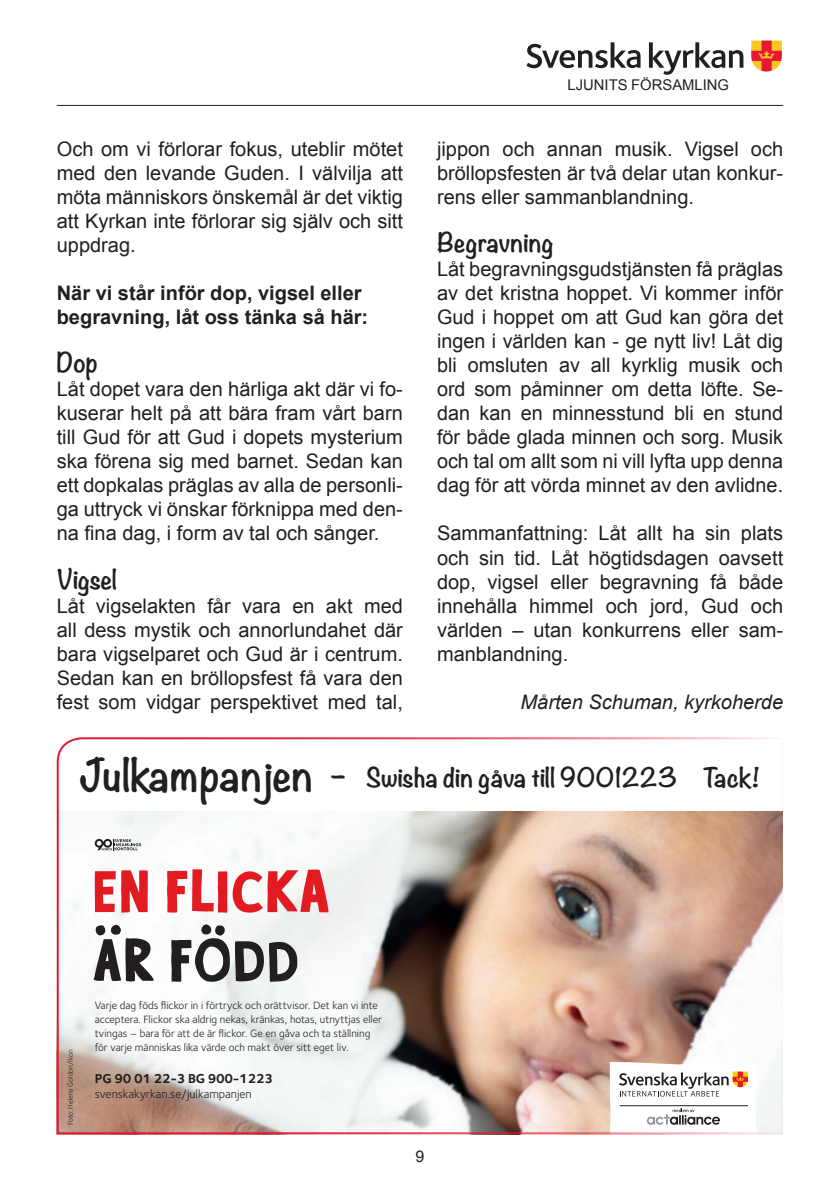
<style>
.page{position:relative;width:840px;height:1191px;background:#fff}
.page>*{position:absolute;margin:0;border:0;box-sizing:border-box;transform-origin:0 0}
.t1{font:500 60.4px "Plakat";color:#e21a21}
.t2{font:500 60.4px "Plakat";color:#231f20}
.t3{font:700 24px "Noteworthy";color:#231f20}
.t4{font:20px/24px "Arial";color:#231f20;text-align:justify}
.t5{font:700 20px/24px "Arial";color:#231f20}
.t6{font:italic 20px "Arial";color:#231f20}
.t7{font:16px "Arial";color:#231f20}
.t8{font:14.8px "Arial";color:#231f20}
.t9{font:700 13.4px "Foundry Sterling OT2";letter-spacing:-.02em;color:#231f20}
.t10{font:12.2px "Foundry Sterling OT2";color:#231f20}
.t11{font:11px/14px "Foundry Sterling OT2";color:#231f20}
.t12{font:7.4px "Foundry Sterling OT2";color:#231f20}
.s1{font-size:40px}
</style>
<div class="page">
<hr style="left:57px;top:105px;width:725px;height:1px;background:#231f20">
<svg style="left:526px;top:42px;width:114px;height:26px"></svg>
<svg style="left:648px;top:42px;width:95px;height:33px"></svg>
<svg style="left:751px;top:41px;width:30px;height:30px"></svg>
<svg style="left:56px;top:737px;width:727px;height:398px"></svg>
<p class="t4" style="left:57px;top:137px;width:347px">Och om vi förlorar fokus, uteblir mötet med den levande Guden. I välvilja att möta människors önskemål är det viktig att Kyrkan inte förlorar sig själv och sitt uppdrag.</p>
<p class="t5" style="left:57px;top:282px;width:313px">När vi står inför dop, vigsel eller begravning, låt oss tänka så här:</p>
<p class="t3" style="left:57px;top:341px;width:43px">Dop</p>
<p class="t4" style="left:57px;top:377px;width:347px">Låt dopet vara den härliga akt där vi fo&shy;kuserar helt på att bära fram vårt barn till Gud för att Gud i dopets mysterium ska förena sig med barnet. Sedan kan ett dopkalas präglas av alla de personli&shy;ga uttryck vi önskar förknippa med den&shy;na fina dag, i form av tal och sånger.</p>
<p class="t3" style="left:57px;top:557px;width:62px">Vigsel</p>
<p class="t4" style="left:57px;top:593px;width:347px">Låt vigselakten får vara en akt med all dess mystik och annorlundahet där bara vigselparet och Gud är i centrum.<br>Sedan kan en bröllopsfest få vara den fest som vidgar perspektivet med tal,</p>
<p class="t8" style="left:567px;top:75px;width:163px">LJUNITS FÖRSAMLING</p>
<p class="t4" style="left:437px;top:137px;width:347px">jippon och annan musik. Vigsel och bröllopsfesten är två delar utan konkur&shy;rens eller sammanblandning.</p>
<p class="t3" style="left:437px;top:221px;width:118px">Begravning</p>
<p class="t4" style="left:437px;top:257px;width:347px">Låt begravningsgudstjänsten få präglas av det kristna hoppet. Vi kommer inför Gud i hoppet om att Gud kan göra det ingen i världen kan - ge nytt liv! Låt dig bli omsluten av all kyrklig musik och ord som påminner om detta löfte. Se&shy;dan kan en minnesstund bli en stund för både glada minnen och sorg. Musik och tal om allt som ni vill lyfta upp denna dag för att vörda minnet av den avlidne.</p>
<p class="t4" style="left:437px;top:521px;width:347px">Sammanfattning: Låt allt ha sin plats och sin tid. Låt högtidsdagen oavsett dop, vigsel eller begravning få både innehålla himmel och jord, Gud och världen – utan konkurrens eller sam&shy;manblandning.</p>
<p class="t6" style="left:520px;top:688px;width:264px">Mårten Schuman, kyrkoherde</p>
<p class="t3" style="left:80px;top:756px;width:681px"><span class="s1">Julkampanjen -</span> Swisha din gåva till 9001223 Tack!</p>
<p class="t12" style="left:65px;top:1125px;width:78px;rotate:-90deg">Foto: Helena Goldon/Ikon</p>
<h1 class="t1" style="left:92px;top:851px;width:239px">EN FLICKA</h1>
<h1 class="t2" style="left:92px;top:920px;width:209px">ÄR FÖDD</h1>
<p class="t11" style="left:95px;top:998px;width:289px">Varje dag föds flickor in i förtryck och orättvisor. Det kan vi inte acceptera. Flickor ska aldrig nekas, kränkas, hotas, utnyttjas eller tvingas – bara för att de är flickor. Ge en gåva och ta ställning för varje människas lika värde och makt över sitt eget liv.</p>
<p class="t9" style="left:95px;top:1068px;width:180px">PG 90 01 22-3 BG 900-1223</p>
<p class="t10" style="left:95px;top:1084px;width:158px">svenskakyrkan.se/julkampanjen</p>
<p class="t7" style="left:415px;top:1146px;width:10px">9</p>
</div>
